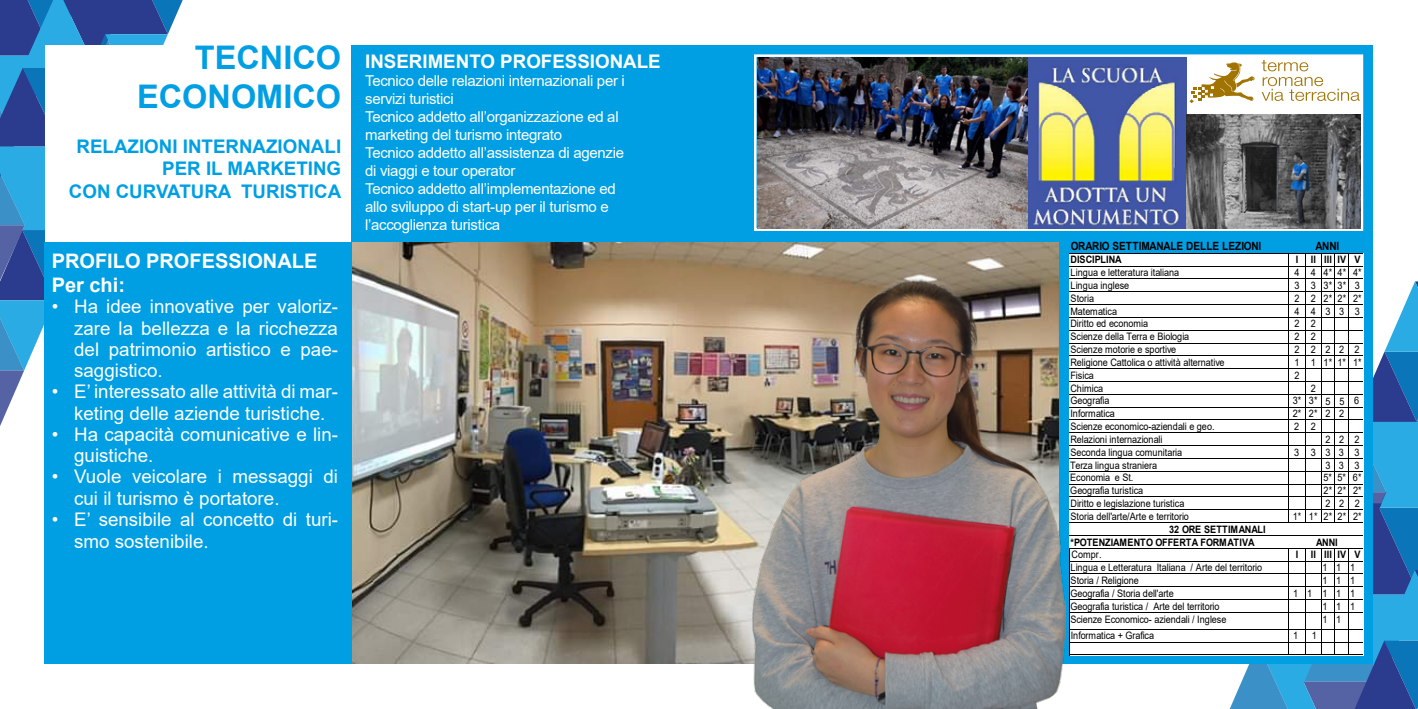
<style>
.page{position:relative;width:1418px;height:709px;background:#fff}
.page>*{position:absolute;margin:0;border:0;box-sizing:border-box;transform-origin:0 0}
.t1{font:700 32.5px/39px "Arial";color:#009fe3;text-align:right}
.t2{font:700 20px/24px "Arial";color:#fff}
.t3{font:18.75px/21.2px "Arial";color:#fff}
.t4{font:700 18.75px/22.5px "Arial";color:#009fe3;text-align:right}
.t5{font:700 18.75px "Arial";color:#fff}
.t6{font:15px/18px "Arial";letter-spacing:-.02em;color:#fff}
.t7{font:700 11.38px "Arial";letter-spacing:-.01em;color:#000;scale:.88 1}
.t8{font:10.25px "Arial";letter-spacing:-.005em;color:#000;scale:.88 1}
.t9{font:700 10.25px "Arial";letter-spacing:.005em;color:#000;scale:.88 1}
.t10{font:10.25px "Arial";letter-spacing:.015em;color:#000;scale:.88 1}
</style>
<div class="page">
<svg style="left:1229px;top:281px;width:188px;height:428px;background:#3d89c5"></svg>
<div style="left:352px;top:46px;width:1020px;height:618px;background:#009fe3"></div>
<img style="left:352px;top:243px;width:706px;height:421px">
<svg style="left:0;top:0;width:183px;height:426px;background:#4280bd"></svg>
<div style="left:45px;top:45px;width:296px;height:204px;background:#fff"></div>
<div style="left:44px;top:243px;width:308px;height:421px;background:#009fe3"></div>
<div style="left:754px;top:54px;width:609px;height:177px;border:2px solid #fff"></div>
<img style="left:1027px;top:57px;width:159px;height:171px">
<img style="left:752px;top:276px;width:313px;height:433px">
<div style="left:1068px;top:234px;width:295px;height:421px;background:#fff"></div>
<div style="left:1068px;top:234px;width:295px;height:19px;background:#009fe3"></div>
<hr style="left:1288px;top:253px;width:1px;height:270px;background:#000">
<hr style="left:1305px;top:253px;width:1px;height:270px;background:#000">
<hr style="left:1320px;top:253px;width:1px;height:270px;background:#000">
<hr style="left:1334px;top:253px;width:1px;height:270px;background:#000">
<hr style="left:1348px;top:253px;width:1px;height:270px;background:#000">
<hr style="left:1068px;top:548px;width:1px;height:107px;background:#000">
<hr style="left:1288px;top:548px;width:1px;height:107px;background:#000">
<hr style="left:1305px;top:548px;width:1px;height:107px;background:#000">
<hr style="left:1320px;top:548px;width:1px;height:107px;background:#000">
<hr style="left:1334px;top:548px;width:1px;height:107px;background:#000">
<hr style="left:1348px;top:548px;width:1px;height:107px;background:#000">
<hr style="left:1069px;top:253px;width:294px;height:1px;background:#000">
<hr style="left:1069px;top:266px;width:294px;height:1px;background:#000">
<hr style="left:1069px;top:279px;width:294px;height:1px;background:#000">
<hr style="left:1069px;top:291px;width:294px;height:1px;background:#000">
<hr style="left:1069px;top:304px;width:294px;height:1px;background:#000">
<hr style="left:1069px;top:317px;width:294px;height:1px;background:#000">
<hr style="left:1069px;top:330px;width:294px;height:1px;background:#000">
<hr style="left:1069px;top:343px;width:294px;height:1px;background:#000">
<hr style="left:1069px;top:355px;width:294px;height:1px;background:#000">
<hr style="left:1069px;top:368px;width:294px;height:1px;background:#000">
<hr style="left:1069px;top:381px;width:294px;height:1px;background:#000">
<hr style="left:1069px;top:394px;width:294px;height:1px;background:#000">
<hr style="left:1069px;top:407px;width:294px;height:1px;background:#000">
<hr style="left:1069px;top:420px;width:294px;height:1px;background:#000">
<hr style="left:1069px;top:432px;width:294px;height:1px;background:#000">
<hr style="left:1069px;top:445px;width:294px;height:1px;background:#000">
<hr style="left:1069px;top:458px;width:294px;height:1px;background:#000">
<hr style="left:1069px;top:471px;width:294px;height:1px;background:#000">
<hr style="left:1069px;top:484px;width:294px;height:1px;background:#000">
<hr style="left:1069px;top:497px;width:294px;height:1px;background:#000">
<hr style="left:1069px;top:509px;width:294px;height:1px;background:#000">
<hr style="left:1069px;top:522px;width:294px;height:1px;background:#000">
<hr style="left:1069px;top:535px;width:294px;height:1px;background:#000">
<hr style="left:1069px;top:548px;width:294px;height:1px;background:#000">
<hr style="left:1069px;top:561px;width:294px;height:1px;background:#000">
<hr style="left:1069px;top:573px;width:294px;height:1px;background:#000">
<hr style="left:1069px;top:586px;width:294px;height:1px;background:#000">
<hr style="left:1069px;top:599px;width:294px;height:1px;background:#000">
<hr style="left:1069px;top:612px;width:294px;height:1px;background:#000">
<hr style="left:1069px;top:629px;width:294px;height:1px;background:#000">
<hr style="left:1069px;top:642px;width:294px;height:1px;background:#000">
<hr style="left:1069px;top:654px;width:294px;height:1px;background:#000">
<img style="left:757px;top:57px;width:270px;height:171px">
<div style="left:1186px;top:57px;width:176px;height:57px;background:#fff"></div>
<svg style="left:1189px;top:62px;width:65px;height:41px"></svg>
<svg style="left:1261px;top:60px;width:47px;height:11px"></svg>
<svg style="left:1261px;top:77px;width:98px;height:24px"></svg>
<img style="left:1186px;top:114px;width:174px;height:114px">
<h1 class="t1" style="left:137px;top:38px;width:206px">TECNICO<br>ECONOMICO</h1>
<h3 class="t4" style="left:69px;top:135px;width:274px">RELAZIONI INTERNAZIONALI<br>PER IL MARKETING<br>CON CURVATURA TURISTICA</h3>
<h2 class="t2" style="left:52px;top:249px;width:267px">PROFILO PROFESSIONALE<br>Per chi:</h2>
<h3 class="t3" style="left:74px;top:296px;width:265px;text-align:justify;text-indent:-22px">• Ha idee innovative per valoriz&shy;zare la bellezza e la ricchezza del patrimonio artistico e pae&shy;saggistico.</h3>
<h3 class="t3" style="left:52px;top:381px;width:288px;text-align:center">• E’ interessato alle attività di mar&shy;keting delle aziende turistiche.</h3>
<h3 class="t3" style="left:74px;top:423px;width:265px;text-indent:-22px">• Ha capacità comunicative e lin&shy;guistiche.</h3>
<h3 class="t3" style="left:74px;top:466px;width:265px;text-indent:-22px">• Vuole veicolare i messaggi di cui il turismo è portatore.</h3>
<h3 class="t3" style="left:74px;top:508px;width:265px;line-height:22.5px;text-indent:-22px">• E’ sensibile al concetto di turi&shy;smo sostenibile.</h3>
<h3 class="t5" style="left:365px;top:49px;width:297px">INSERIMENTO PROFESSIONALE</h3>
<p class="t6" style="left:365px;top:72px;width:261px">Tecnico delle relazioni internazionali per i servizi turistici<br>Tecnico addetto all’organizzazione ed al marketing del turismo integrato<br>Tecnico addetto all’assistenza di agenzie di viaggi e tour operator<br>Tecnico addetto all’implementazione ed allo sviluppo di start-up per il turismo e l’accoglienza turistica</p>
<p class="t7" style="left:1070px;top:238px;width:218px">ORARIO SETTIMANALE DELLE LEZIONI</p>
<p class="t9" style="left:1070px;top:252px;width:60px">DISCIPLINA</p>
<p class="t9" style="left:1295px;top:252px;width:75px">I II III IV V</p>
<p class="t8" style="left:1070px;top:265px;width:125px">Lingua e letteratura italiana</p>
<p class="t8" style="left:1294px;top:265px;width:78px">4 4 4*4* 4*</p>
<p class="t10" style="left:1070px;top:278px;width:68px">Lingua inglese</p>
<p class="t8" style="left:1294px;top:278px;width:76px">3 33*3* 3</p>
<p class="t8" style="left:1070px;top:291px;width:28px">Storia</p>
<p class="t8" style="left:1294px;top:291px;width:78px">2 2 2*2* 2*</p>
<p class="t8" style="left:1070px;top:304px;width:54px">Matematica</p>
<p class="t8" style="left:1294px;top:304px;width:76px">4 4333</p>
<p class="t8" style="left:1070px;top:317px;width:90px">Diritto ed economia</p>
<p class="t8" style="left:1294px;top:317px;width:26px">2 2</p>
<p class="t8" style="left:1070px;top:329px;width:136px">Scienze della Terra e Biologia</p>
<p class="t8" style="left:1294px;top:329px;width:26px">2 2</p>
<p class="t8" style="left:1070px;top:342px;width:122px">Scienze motorie e sportive</p>
<p class="t8" style="left:1294px;top:342px;width:76px">2 2222</p>
<p class="t8" style="left:1070px;top:355px;width:177px">Religione Cattolica o attività alternative</p>
<p class="t8" style="left:1294px;top:355px;width:78px">1 1 1*1* 1*</p>
<p class="t8" style="left:1070px;top:368px;width:28px">Fisica</p>
<p class="t8" style="left:1294px;top:368px;width:7px">2</p>
<p class="t8" style="left:1070px;top:381px;width:39px">Chimica</p>
<p class="t8" style="left:1310px;top:381px;width:7px">2</p>
<p class="t8" style="left:1070px;top:394px;width:46px">Geografia</p>
<p class="t8" style="left:1292px;top:394px;width:30px">3* 3*</p>
<p class="t8" style="left:1070px;top:406px;width:52px">Informatica</p>
<p class="t8" style="left:1292px;top:406px;width:60px">2*2*22</p>
<p class="t8" style="left:1070px;top:419px;width:165px">Scienze economico-aziendali e geo.</p>
<p class="t8" style="left:1294px;top:419px;width:26px">2 2</p>
<p class="t8" style="left:1070px;top:432px;width:106px">Relazioni internazionali</p>
<p class="t8" style="left:1325px;top:432px;width:40px">222</p>
<p class="t8" style="left:1070px;top:445px;width:129px">Seconda lingua comunitaria</p>
<p class="t8" style="left:1294px;top:445px;width:76px">3 3333</p>
<p class="t8" style="left:1070px;top:458px;width:100px">Terza lingua straniera</p>
<p class="t8" style="left:1325px;top:458px;width:40px">333</p>
<p class="t8" style="left:1070px;top:470px;width:73px">Economia e St.</p>
<p class="t8" style="left:1323px;top:470px;width:45px">5* 5* 6*</p>
<p class="t8" style="left:1070px;top:483px;width:84px">Geografia turistica</p>
<p class="t8" style="left:1323px;top:483px;width:45px">2* 2* 2*</p>
<p class="t8" style="left:1070px;top:496px;width:131px">Diritto e legislazione turistica</p>
<p class="t8" style="left:1325px;top:496px;width:40px">222</p>
<p class="t8" style="left:1070px;top:509px;width:136px">Storia dell'arte/Arte e territorio</p>
<p class="t8" style="left:1292px;top:509px;width:80px">1* 1* 2* 2* 2*</p>
<p class="t9" style="left:1070px;top:534px;width:211px">*POTENZIAMENTO OFFERTA FORMATIVA</p>
<p class="t9" style="left:1295px;top:547px;width:75px">I II III IV V</p>
<p class="t8" style="left:1070px;top:560px;width:219px">Lingua e Letteratura Italiana / Arte del territorio</p>
<p class="t8" style="left:1322px;top:560px;width:39px">111</p>
<p class="t8" style="left:1070px;top:573px;width:79px">Storia / Religione</p>
<p class="t8" style="left:1322px;top:573px;width:39px">111</p>
<p class="t8" style="left:1070px;top:586px;width:119px">Geografia / Storia dell'arte</p>
<p class="t8" style="left:1293px;top:586px;width:72px">11 111</p>
<p class="t8" style="left:1070px;top:599px;width:171px">Geografia turistica / Arte del territorio</p>
<p class="t8" style="left:1322px;top:599px;width:39px">111</p>
<p class="t8" style="left:1070px;top:612px;width:179px">Scienze Economico- aziendali / Inglese</p>
<p class="t8" style="left:1322px;top:612px;width:23px">1 1</p>
<p class="t7" style="left:1315px;top:238px;width:29px">ANNI</p>
<p class="t8" style="left:1325px;top:394px;width:40px">556</p>
<p class="t9" style="left:1168px;top:522px;width:111px">32 ORE SETTIMANALI</p>
<p class="t9" style="left:1316px;top:534px;width:26px">ANNI</p>
<p class="t8" style="left:1071px;top:547px;width:36px">Compr.</p>
<p class="t8" style="left:1070px;top:628px;width:96px">Informatica + Grafica</p>
<p class="t8" style="left:1292px;top:628px;width:7px">1</p>
<p class="t8" style="left:1311px;top:628px;width:7px">1</p>
</div>
